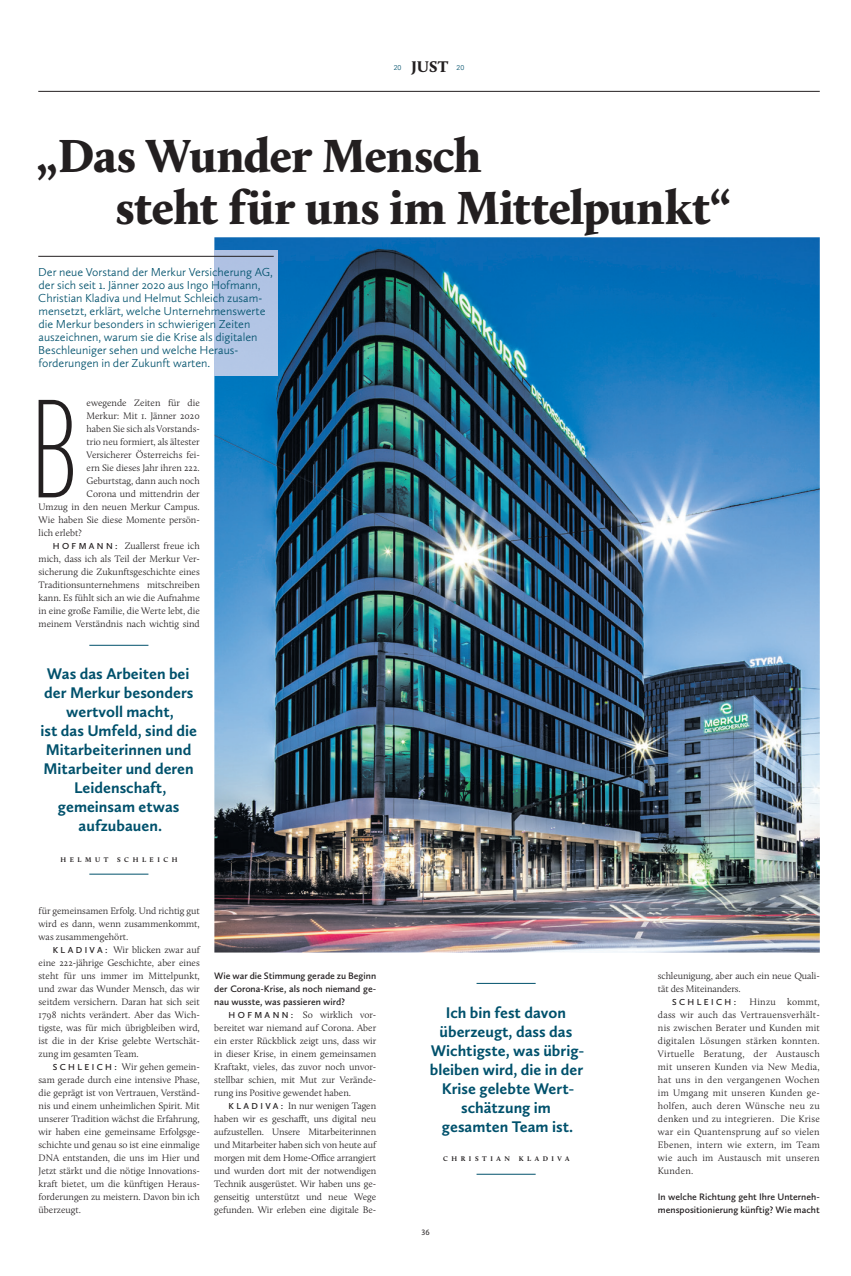
<style>
.page{position:relative;width:851px;height:1276px;background:#fff}
.page>*{position:absolute;margin:0;border:0;box-sizing:border-box;transform-origin:0 0}
.t1{font:100 146.1px "Proxima Nova Ex Cn";color:#231f20}
.t2{font:900 48px/52px "Calluna";letter-spacing:-.015em;color:#231f20}
.t3{font:700 16px/19px "Calluna Sans";color:#00516c;text-align:center}
.t4{font:900 16px "Calluna";color:#231f20}
.t5{font:300 12px/13px "Calluna Sans";color:#00516c}
.t6{font:300 9.7px/13px "Calluna";color:#231f20;text-align:justify}
.t7{font:600 9.7px/13px "Calluna Sans";color:#231f20;text-align:justify}
.t8{font:600 9px "Calluna Sans";letter-spacing:.265em;color:#231f20}
.t9{font:8px "Calluna Sans";color:#231f20}
.t10{font:700 7px "Calluna";letter-spacing:.515em;color:#231f20}
.t11{font:300 7px "Univers LT Std";color:#00516c}
.s1{font-family:"Calluna Sans";font-weight:600;font-size:9px}
</style>
<div class="page">
<hr style="left:38px;top:91px;width:781px;height:1px;background:#231f20">
<img style="left:214px;top:237px;width:605px;height:715px">
<div style="left:214px;top:250px;width:64px;height:126px;background:#b1c4e4"></div>
<hr style="left:38px;top:256px;width:236px;height:1px;background:#231f20">
<hr style="left:89px;top:645px;width:59px;height:1px;background:#00516c">
<hr style="left:89px;top:874px;width:59px;height:1px;background:#00516c">
<hr style="left:476px;top:983px;width:59px;height:1px;background:#00516c">
<hr style="left:476px;top:1174px;width:59px;height:1px;background:#00516c">
<p class="t11" style="left:393px;top:63px;width:9px">20</p>
<h3 class="t4" style="left:411px;top:56px;width:38px">JUST</h3>
<p class="t11" style="left:456px;top:63px;width:9px">20</p>
<h2 class="t2" style="left:116px;top:129px;width:616px;text-indent:-79px">„Das Wunder Mensch<br>steht für uns im Mittelpunkt“</h2>
<p class="t5" style="left:38px;top:266px;width:236px">Der neue Vorstand der Merkur Versicherung AG, der sich seit 1. Jänner 2020 aus Ingo Hofmann, Christian Kladiva und Helmut Schleich zusam&shy;mensetzt, erklärt, welche Unternehmenswerte die Merkur besonders in schwierigen Zeiten auszeichnen, warum sie die Krise als digitalen Beschleuniger sehen und welche Heraus&shy;forderungen in der Zukunft warten.</p>
<h1 class="t1" style="left:28px;top:343px;width:54px">B</h1>
<p class="t6" style="left:87px;top:396px;width:115px">ewegende Zeiten für die</p>
<p class="t6" style="left:87px;top:409px;width:115px">Merkur: Mit 1. Jänner 2020</p>
<p class="t6" style="left:87px;top:422px;width:115px">haben Sie sich als Vorstands-</p>
<p class="t6" style="left:87px;top:435px;width:115px">trio neu formiert, als ältester</p>
<p class="t6" style="left:87px;top:448px;width:115px">Versicherer Österreichs fei-</p>
<p class="t6" style="left:87px;top:461px;width:115px">ern Sie dieses Jahr ihren 222.</p>
<p class="t6" style="left:87px;top:474px;width:115px">Geburtstag, dann auch noch</p>
<p class="t6" style="left:87px;top:487px;width:115px">Corona und mittendrin der</p>
<p class="t6" style="left:39px;top:500px;width:163px">Umzug in den neuen Merkur Campus.</p>
<p class="t6" style="left:39px;top:513px;width:163px">Wie haben Sie diese Momente persön-</p>
<p class="t6" style="left:39px;top:526px;width:45px">lich erlebt?</p>
<p class="t6" style="left:53px;top:539px;width:148px"><span class="s1">H O F M A N N :</span> Zuallerst freue ich</p>
<p class="t6" style="left:39px;top:552px;width:163px">mich, dass ich als Teil der Merkur Ver-</p>
<p class="t6" style="left:39px;top:565px;width:163px">sicherung die Zukunftsgeschichte eines</p>
<p class="t6" style="left:39px;top:578px;width:163px">Traditionsunternehmens mitschreiben</p>
<p class="t6" style="left:39px;top:591px;width:163px">kann. Es fühlt sich an wie die Aufnahme</p>
<p class="t6" style="left:39px;top:604px;width:163px">in eine große Familie, die Werte lebt, die</p>
<p class="t6" style="left:39px;top:617px;width:163px">meinem Verständnis nach wichtig sind</p>
<h3 class="t3" style="left:40px;top:664px;width:158px">Was das Arbeiten bei der Merkur besonders wertvoll macht,<br>ist das Umfeld, sind die<br>Mitarbeiterinnen und<br>Mitarbeiter und deren<br>Leidenschaft, gemeinsam etwas aufzubauen.</h3>
<p class="t10" style="left:60px;top:855px;width:119px">HELMUT SCHLEICH</p>
<p class="t6" style="left:39px;top:903px;width:163px">für gemeinsamen Erfolg. Und richtig gut wird es dann, wenn zusammenkommt, was zusammengehört.</p>
<p class="t6" style="left:39px;top:942px;width:163px;text-indent:14px"><span class="s1">K L A D I V A :</span> Wir blicken zwar auf eine 222-jährige Geschichte, aber eines steht für uns immer im Mittelpunkt, und zwar das Wunder Mensch, das wir seitdem versichern. Daran hat sich seit 1798 nichts verändert. Aber das Wich&shy;tigste, was für mich übrigbleiben wird, ist die in der Krise gelebte Wertschät&shy;zung im gesamten Team.</p>
<p class="t6" style="left:39px;top:1059px;width:163px;text-indent:14px"><span class="s1">S C H L E I C H :</span> Wir gehen gemein&shy;sam gerade durch eine intensive Phase, die geprägt ist von Vertrauen, Verständ&shy;nis und einem unheimlichen Spirit. Mit unserer Tradition wächst die Erfahrung, wir haben eine gemeinsame Erfolgsge&shy;schichte und genau so ist eine einmalige DNA entstanden, die uns im Hier und Jetzt stärkt und die nötige Innovations&shy;kraft bietet, um die künftigen Heraus&shy;forderungen zu meistern. Davon bin ich überzeugt.</p>
<p class="t7" style="left:214px;top:968px;width:163px">Wie war die Stimmung gerade zu Beginn der Corona-Krise, als noch niemand ge&shy;nau wusste, was passieren wird?</p>
<p class="t6" style="left:214px;top:1007px;width:163px;text-indent:14px"><span class="s1">H O F M A N N :</span> So wirklich vor&shy;bereitet war niemand auf Corona. Aber ein erster Rückblick zeigt uns, dass wir in dieser Krise, in einem gemeinsamen Kraftakt, vieles, das zuvor noch unvor&shy;stellbar schien, mit Mut zur Verände&shy;rung ins Positive gewendet haben.</p>
<p class="t6" style="left:214px;top:1098px;width:163px;text-indent:14px"><span class="s1">K L A D I V A :</span> In nur wenigen Tagen haben wir es geschafft, uns digital neu aufzustellen. Unsere Mitarbeiterinnen und Mitarbeiter haben sich von heute auf morgen mit dem Home-Office arrangiert und wurden dort mit der notwendigen Technik ausgerüstet. Wir haben uns ge&shy;genseitig unterstützt und neue Wege gefunden. Wir erleben eine digitale Be-</p>
<h3 class="t3" style="left:430px;top:1002px;width:156px">Ich bin fest davon überzeugt, dass das<br>Wichtigste, was übrig&shy;bleiben wird, die in der<br>Krise gelebte Wert&shy;schätzung im gesamten Team ist.</h3>
<p class="t10" style="left:443px;top:1154px;width:128px">CHRISTIAN KLADIVA</p>
<p class="t9" style="left:421px;top:1227px;width:10px">36</p>
<p class="t6" style="left:657px;top:968px;width:163px">schleunigung, aber auch ein neue Quali&shy;tät des Miteinanders.</p>
<p class="t8" style="left:672px;top:996px;width:66px">SCHLEICH:</p>
<p class="t6" style="left:657px;top:994px;width:163px;text-indent:92px">Hinzu kommt, dass wir auch das Vertrauensverhält&shy;nis zwischen Berater und Kunden mit digitalen Lösungen stärken konnten.<br>Virtuelle Beratung, der Austausch mit unseren Kunden via New Media, hat uns in den vergangenen Wochen im Umgang mit unseren Kunden ge&shy;holfen, auch deren Wünsche neu zu denken und zu integrieren. Die Krise war ein Quantensprung auf so vielen Ebenen, intern wie extern, im Team wie auch im Austausch mit unseren Kunden.</p>
<p class="t7" style="left:657px;top:1189px;width:163px">In welche Richtung geht Ihre Unterneh&shy;menspositionierung künftig? Wie macht</p>
</div>
